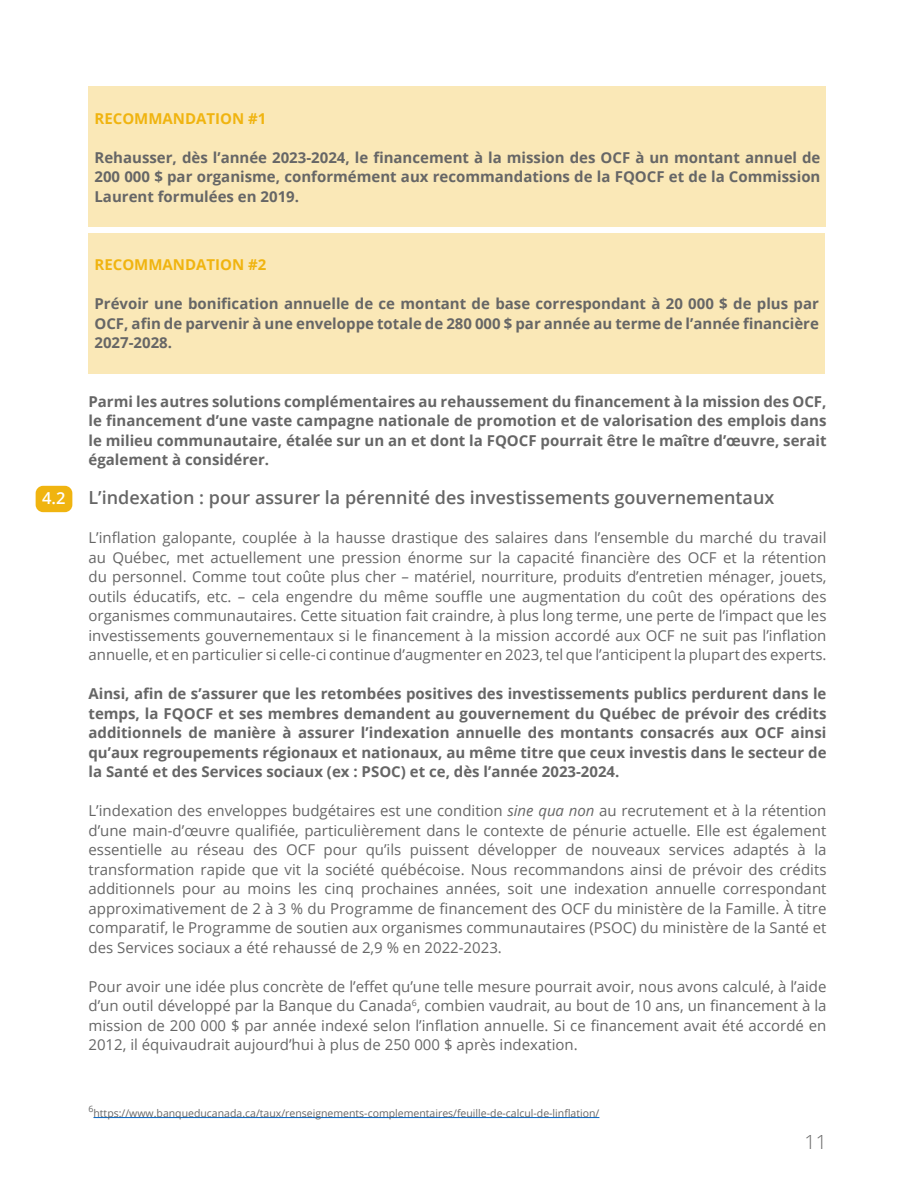
<style>
.page{position:relative;width:918px;height:1188px;background:#fff}
.page>*{position:absolute;margin:0;border:0;box-sizing:border-box;transform-origin:0 0}
.t1{font:300 19.5px "Open Sans";color:#666}
.Texte_normal_gris{font:600 18px "Open Sans";color:#666}
.t2{font:600 16.5px "Open Sans";color:#fff}
.Texte_normal_gris-2{font:15px/19.5px "Open Sans";color:#666;text-align:justify}
.Texte_normal_gris-3{font:700 15px/19.5px "Open Sans";color:#666;text-align:justify}
.Texte_normal_gris-4{font:700 15px "Open Sans";color:#f0b410}
.Texte_normal_gris-5{font:10.5px "Open Sans";color:#666}
.Texte_normal_gris-6{font:8.7px "Open Sans";color:#666}
.s1{font-style:italic}
</style>
<div class="page">
<div style="left:88px;top:87px;width:738px;height:140px;background:#fae8b7"></div>
<div style="left:88px;top:233px;width:737px;height:141px;background:#fae8b7"></div>
<hr style="left:94px;top:1117px;width:505px;height:1px;background:#0563c1">
<div style="left:36px;top:486px;width:36px;height:26px;background:#f0b410;border-radius:8px"></div>
<p class="t2" style="left:42px;top:487px;width:25px">4.2</p>
<p class="Texte_normal_gris-4" style="left:94px;top:108px;width:174px">RECOMMANDATION #1</p>
<p class="Texte_normal_gris-3" style="left:94px;top:147px;width:728px">Rehausser, dès l’année 2023-2024, le financement à la mission des OCF à un montant annuel de 200 000 $ par organisme, conformément aux recommandations de la FQOCF et de la Commission Laurent formulées en 2019.</p>
<p class="Texte_normal_gris-4" style="left:94px;top:254px;width:174px">RECOMMANDATION #2</p>
<p class="Texte_normal_gris-3" style="left:94px;top:293px;width:726px">Prévoir une bonification annuelle de ce montant de base correspondant à 20 000 $ de plus par OCF, afin de parvenir à une enveloppe totale de 280 000 $ par année au terme de l’année financière 2027-2028.</p>
<p class="Texte_normal_gris-3" style="left:88px;top:391px;width:740px">Parmi les autres solutions complémentaires au rehaussement du financement à la mission des OCF, le financement d’une vaste campagne nationale de promotion et de valorisation des emplois dans le milieu communautaire, étalée sur un an et dont la FQOCF pourrait être le maître d’œuvre, serait également à considérer.</p>
<p class="Texte_normal_gris" style="left:88px;top:485px;width:687px">L’indexation : pour assurer la pérennité des investissements gouvernementaux</p>
<p class="Texte_normal_gris-2" style="left:88px;top:527px;width:740px">L’inflation galopante, couplée à la hausse drastique des salaires dans l’ensemble du marché du travail au Québec, met actuellement une pression énorme sur la capacité financière des OCF et la rétention du personnel. Comme tout coûte plus cher – matériel, nourriture, produits d’entretien ménager, jouets, outils éducatifs, etc. – cela engendre du même souffle une augmentation du coût des opérations des organismes communautaires. Cette situation fait craindre, à plus long terme, une perte de l’impact que les investissements gouvernementaux si le financement à la mission accordé aux OCF ne suit pas l’inflation annuelle, et en particulier si celle-ci continue d’augmenter en 2023, tel que l’anticipent la plupart des experts.</p>
<p class="Texte_normal_gris-3" style="left:88px;top:683px;width:740px">Ainsi, afin de s’assurer que les retombées positives des investissements publics perdurent dans le temps, la FQOCF et ses membres demandent au gouvernement du Québec de prévoir des crédits additionnels de manière à assurer l’indexation annuelle des montants consacrés aux OCF ainsi qu’aux regroupements régionaux et nationaux, au même titre que ceux investis dans le secteur de la Santé et des Services sociaux (ex : PSOC) et ce, dès l’année 2023-2024.</p>
<p class="Texte_normal_gris-2" style="left:88px;top:800px;width:740px">L’indexation des enveloppes budgétaires est une condition <span class="s1">sine qua non</span> au recrutement et à la rétention d’une main-d’œuvre qualifiée, particulièrement dans le contexte de pénurie actuelle. Elle est également essentielle au réseau des OCF pour qu’ils puissent développer de nouveaux services adaptés à la transformation rapide que vit la société québécoise. Nous recommandons ainsi de prévoir des crédits additionnels pour au moins les cinq prochaines années, soit une indexation annuelle correspondant approximativement de 2 à 3 % du Programme de financement des OCF du ministère de la Famille. À titre comparatif, le Programme de soutien aux organismes communautaires (PSOC) du ministère de la Santé et des Services sociaux a été rehaussé de 2,9 % en 2022-2023.</p>
<p class="Texte_normal_gris-2" style="left:88px;top:976px;width:740px">Pour avoir une idée plus concrète de l’effet qu’une telle mesure pourrait avoir, nous avons calculé, à l’aide d’un outil développé par la Banque du Canada<sup>6</sup>, combien vaudrait, au bout de 10 ans, un financement à la mission de 200 000 $ par année indexé selon l’inflation annuelle. Si ce financement avait été accordé en 2012, il équivaudrait aujourd’hui à plus de 250 000 $ après indexation.</p>
<p class="Texte_normal_gris-6" style="left:88px;top:1103px;width:7px">6</p>
<p class="Texte_normal_gris-5" style="left:94px;top:1106px;width:507px">https://www.banqueducanada.ca/taux/renseignements-complementaires/feuille-de-calcul-de-linflation/</p>
<h1 class="t1" style="left:805px;top:1128px;width:24px">11</h1>
</div>
